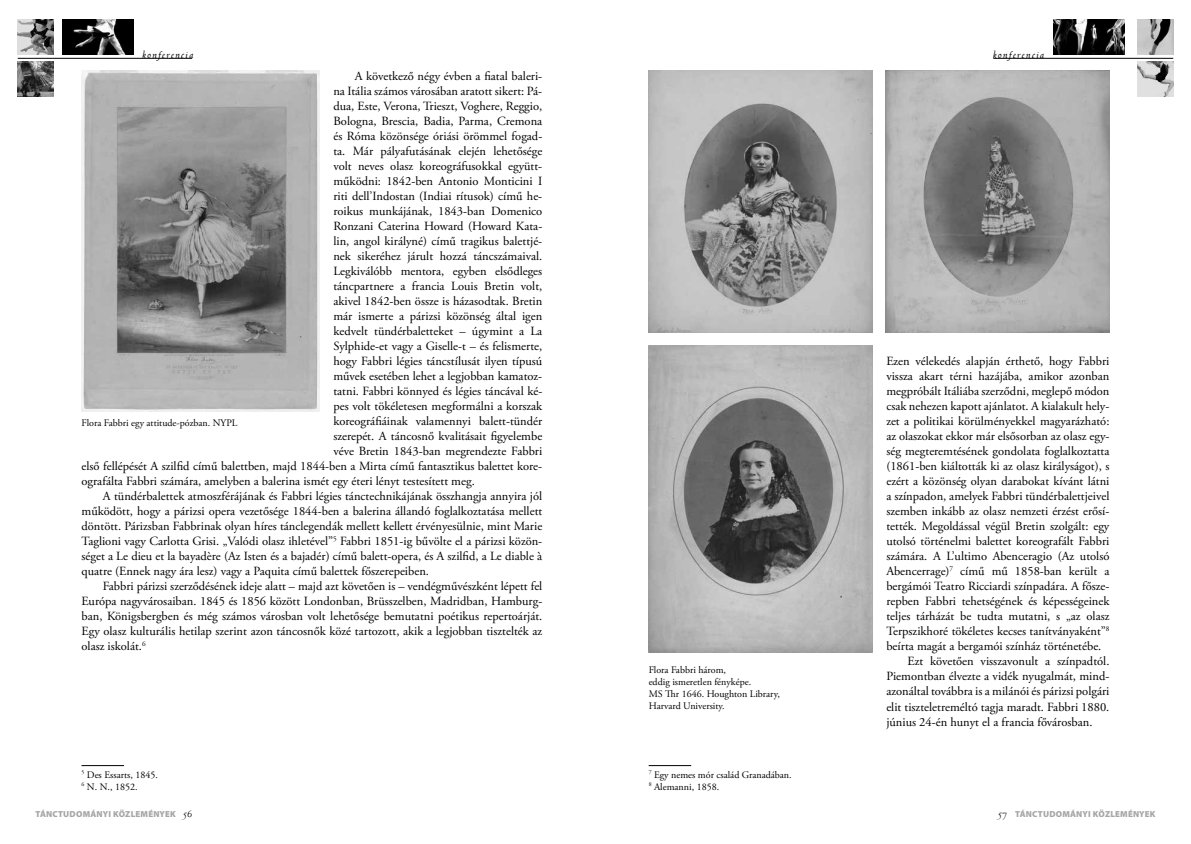
<style>
.page{position:relative;width:1191px;height:844px;background:#fff}
.page>*{position:absolute;margin:0;border:0;box-sizing:border-box;transform-origin:0 0}
.t1{font:12.5px "Adobe Garamond Pro";color:#000}
.t2{font:italic 11.25px "Venetian 301 Dm PFL";letter-spacing:.1em;color:#000}
.t3{font:10px/12px "Adobe Garamond Pro";color:#000}
.t4{font:900 8.75px "Myriad Pro";letter-spacing:.025em;color:#a6a6a6}
.s1{font-family:"Venetian 301 Dm PFL";font-weight:400;font-style:italic;font-size:11.25px;color:#000}
</style>
<div class="page">
<hr style="left:81px;top:765px;width:43px;height:1px;background:#000">
<img style="left:81px;top:71px;width:238px;height:340px">
<hr style="left:648px;top:765px;width:43px;height:1px;background:#000">
<img style="left:648px;top:71px;width:224px;height:262px">
<img style="left:886px;top:71px;width:223px;height:262px">
<img style="left:648px;top:345px;width:224px;height:307px">
<hr style="left:993px;top:58px;width:180px;height:1px;background:#000">
<img style="left:1053px;top:19px;width:71px;height:36px">
<img style="left:1137px;top:19px;width:36px;height:36px">
<img style="left:1137px;top:61px;width:36px;height:36px">
<hr style="left:18px;top:58px;width:174px;height:1px;background:#000">
<img style="left:18px;top:19px;width:35px;height:36px">
<img style="left:63px;top:19px;width:70px;height:36px">
<img style="left:18px;top:61px;width:35px;height:36px">
<p class="t2" style="left:142px;top:48px;width:53px">konferencia</p>
<p class="t2" style="left:993px;top:48px;width:53px">konferencia</p>
<p class="t1" style="left:355px;top:68px;width:189px">A következő négy évben a fiatal baleri-</p>
<p class="t1" style="left:333px;top:83px;width:210px">na Itália számos városában aratott sikert: Pá-</p>
<p class="t1" style="left:333px;top:98px;width:210px">dua, Este, Verona, Trieszt, Voghere, Reggio,</p>
<p class="t1" style="left:333px;top:113px;width:210px">Bologna, Brescia, Badia, Parma, Cremona</p>
<p class="t1" style="left:333px;top:128px;width:210px">és Róma közönsége óriási örömmel fogad-</p>
<p class="t1" style="left:333px;top:143px;width:210px">ta. Már pályafutásának elején lehetősége</p>
<p class="t1" style="left:333px;top:158px;width:210px">volt neves olasz koreográfusokkal együtt-</p>
<p class="t1" style="left:333px;top:173px;width:210px">működni: 1842-ben Antonio Monticini I</p>
<p class="t1" style="left:333px;top:188px;width:210px">riti dell’Indostan (Indiai rítusok) című he-</p>
<p class="t1" style="left:333px;top:203px;width:210px">roikus munkájának, 1843-ban Domenico</p>
<p class="t1" style="left:333px;top:218px;width:210px">Ronzani Caterina Howard (Howard Kata-</p>
<p class="t1" style="left:333px;top:233px;width:210px">lin, angol királyné) című tragikus balettjé-</p>
<p class="t1" style="left:333px;top:248px;width:210px">nek sikeréhez járult hozzá táncszámaival.</p>
<p class="t1" style="left:333px;top:263px;width:210px">Legkiválóbb mentora, egyben elsődleges</p>
<p class="t1" style="left:333px;top:278px;width:210px">táncpartnere a francia Louis Bretin volt,</p>
<p class="t1" style="left:333px;top:293px;width:210px">akivel 1842-ben össze is házasodtak. Bretin</p>
<p class="t1" style="left:333px;top:308px;width:210px">már ismerte a párizsi közönség által igen</p>
<p class="t1" style="left:333px;top:323px;width:210px">kedvelt tündérbaletteket – úgymint a La</p>
<p class="t1" style="left:333px;top:338px;width:210px">Sylphide-et vagy a Giselle-t – és felismerte,</p>
<p class="t1" style="left:333px;top:353px;width:210px">hogy Fabbri légies táncstílusát ilyen típusú</p>
<p class="t1" style="left:333px;top:368px;width:210px">művek esetében lehet a legjobban kamatoz-</p>
<p class="t1" style="left:333px;top:383px;width:210px">tatni. Fabbri könnyed és légies táncával ké-</p>
<p class="t1" style="left:333px;top:398px;width:210px">pes volt tökéletesen megformálni a korszak</p>
<p class="t1" style="left:333px;top:413px;width:210px">koreográfiáinak valamennyi balett-tündér</p>
<p class="t1" style="left:333px;top:428px;width:210px">szerepét. A táncosnő kvalitásait figyelembe</p>
<p class="t1" style="left:333px;top:443px;width:210px">véve Bretin 1843-ban megrendezte Fabbri</p>
<p class="t1" style="left:81px;top:458px;width:462px">első fellépését A szilfid című balettben, majd 1844-ben a Mirta című fantasztikus balettet kore-</p>
<p class="t1" style="left:81px;top:473px;width:395px">ografálta Fabbri számára, amelyben a balerina ismét egy éteri lényt testesített meg.</p>
<p class="t1" style="left:103px;top:488px;width:441px">A tündérbalettek atmoszférájának és Fabbri légies tánctechnikájának összhangja annyira jól</p>
<p class="t1" style="left:81px;top:503px;width:462px">működött, hogy a párizsi opera vezetősége 1844-ben a balerina állandó foglalkoztatása mellett</p>
<p class="t1" style="left:81px;top:518px;width:462px">döntött. Párizsban Fabbrinak olyan híres tánclegendák mellett kellett érvényesülnie, mint Marie</p>
<p class="t1" style="left:81px;top:533px;width:462px">Taglioni vagy Carlotta Grisi. „Valódi olasz ihletével”<sup>5</sup> Fabbri 1851-ig bűvölte el a párizsi közön-</p>
<p class="t1" style="left:81px;top:548px;width:462px">séget a Le dieu et la bayadère (Az Isten és a bajadér) című balett-opera, és A szilfid, a Le diable à</p>
<p class="t1" style="left:81px;top:563px;width:349px">quatre (Ennek nagy ára lesz) vagy a Paquita című balettek főszerepeiben.</p>
<p class="t1" style="left:103px;top:578px;width:441px">Fabbri párizsi szerződésének ideje alatt – majd azt követően is – vendégművészként lépett fel</p>
<p class="t1" style="left:81px;top:593px;width:462px">Európa nagyvárosaiban. 1845 és 1856 között Londonban, Brüsszelben, Madridban, Hamburg-</p>
<p class="t1" style="left:81px;top:608px;width:462px">ban, Königsbergben és még számos városban volt lehetősége bemutatni poétikus repertoárját.</p>
<p class="t1" style="left:81px;top:623px;width:462px">Egy olasz kulturális hetilap szerint azon táncosnők közé tartozott, akik a legjobban tisztelték az</p>
<p class="t1" style="left:81px;top:638px;width:66px">olasz iskolát.<sup>6</sup></p>
<p class="t3" style="left:81px;top:417px;width:157px">Flora Fabbri egy attitude-pózban. NYPL</p>
<p class="t3" style="left:81px;top:768px;width:78px"><sup>5</sup> Des Essarts, 1845.<br><sup>6</sup> N. N., 1852.</p>
<p class="t3" style="left:648px;top:663px;width:133px">Flora Fabbri három,<br>eddig ismeretlen fényképe.<br>MS Thr 1646. Houghton Library,<br>Harvard University.</p>
<p class="t3" style="left:648px;top:768px;width:145px"><sup>7</sup> Egy nemes mór család Granadában.<br><sup>8</sup> Alemanni, 1858.</p>
<p class="t1" style="left:886px;top:353px;width:225px">Ezen vélekedés alapján érthető, hogy Fabbri</p>
<p class="t1" style="left:886px;top:368px;width:224px">vissza akart térni hazájába, amikor azonban</p>
<p class="t1" style="left:886px;top:383px;width:225px">megpróbált Itáliába szerződni, meglepő módon</p>
<p class="t1" style="left:886px;top:398px;width:225px">csak nehezen kapott ajánlatot. A kialakult hely-</p>
<p class="t1" style="left:886px;top:413px;width:225px">zet a politikai körülményekkel magyarázható:</p>
<p class="t1" style="left:886px;top:428px;width:225px">az olaszokat ekkor már elsősorban az olasz egy-</p>
<p class="t1" style="left:886px;top:443px;width:224px">ség megteremtésének gondolata foglalkoztatta</p>
<p class="t1" style="left:886px;top:458px;width:225px">(1861-ben kiáltották ki az olasz királyságot), s</p>
<p class="t1" style="left:886px;top:473px;width:225px">ezért a közönség olyan darabokat kívánt látni</p>
<p class="t1" style="left:886px;top:488px;width:225px">a színpadon, amelyek Fabbri tündérbalettjeivel</p>
<p class="t1" style="left:886px;top:503px;width:225px">szemben inkább az olasz nemzeti érzést erősí-</p>
<p class="t1" style="left:886px;top:518px;width:225px">tették. Megoldással végül Bretin szolgált: egy</p>
<p class="t1" style="left:886px;top:533px;width:225px">utolsó történelmi balettet koreografált Fabbri</p>
<p class="t1" style="left:886px;top:548px;width:225px">számára. A L’ultimo Abenceragio (Az utolsó</p>
<p class="t1" style="left:886px;top:563px;width:225px">Abencerrage)<sup>7</sup> című mű 1858-ban került a</p>
<p class="t1" style="left:886px;top:578px;width:225px">bergámói Teatro Ricciardi színpadára. A fősze-</p>
<p class="t1" style="left:886px;top:593px;width:225px">repben Fabbri tehetségének és képességeinek</p>
<p class="t1" style="left:886px;top:608px;width:225px">teljes tárházát be tudta mutatni, s „az olasz</p>
<p class="t1" style="left:886px;top:623px;width:225px">Terpszikhoré tökéletes kecses tanítványaként”<sup>8</sup></p>
<p class="t1" style="left:886px;top:638px;width:216px">beírta magát a bergamói színház történetébe.</p>
<p class="t1" style="left:907px;top:653px;width:203px">Ezt követően visszavonult a színpadtól.</p>
<p class="t1" style="left:886px;top:668px;width:225px">Piemontban élvezte a vidék nyugalmát, mind-</p>
<p class="t1" style="left:886px;top:683px;width:225px">azonáltal továbbra is a milánói és párizsi polgári</p>
<p class="t1" style="left:886px;top:698px;width:224px">elit tiszteletreméltó tagja maradt. Fabbri 1880.</p>
<p class="t1" style="left:886px;top:713px;width:208px">június 24-én hunyt el a francia fővárosban.</p>
<p class="t4" style="left:35px;top:808px;width:158px">TÁNCTUDOMÁNYI KÖZLEMÉNYEK <span class="s1">56</span></p>
<p class="t4" style="left:998px;top:808px;width:159px"><span class="s1">57</span> TÁNCTUDOMÁNYI KÖZLEMÉNYEK</p>
</div>
